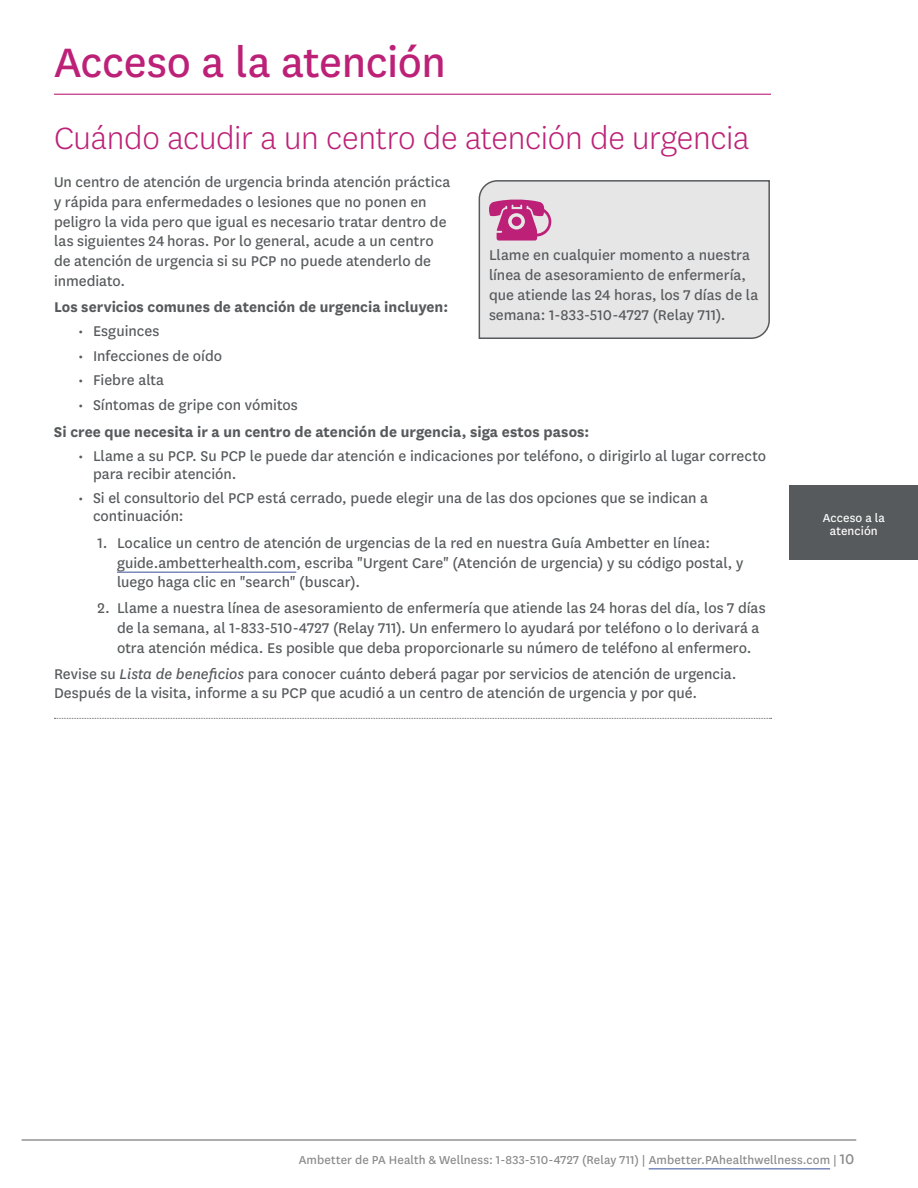
<style>
.page{position:relative;width:918px;height:1188px;background:#fff}
.page>*{position:absolute;margin:0;border:0;box-sizing:border-box;transform-origin:0 0}
.t1{font:48px "Centene Sans";letter-spacing:-.01em;color:#bc2177}
.t2{font:300 36px "Centene Sans";letter-spacing:-.01em;color:#bc2177}
.t3{font:16.5px/19.8px "Centene Sans";color:#575a5c}
.t4{font:700 16.5px "Centene Sans";color:#575a5c}
.t5{font:13.5px "Centene Sans";letter-spacing:.01em;color:#898989}
.t6{font:13.5px/13.5px "Centene Sans";letter-spacing:.01em;color:#fff;text-align:center}
.s1{font-style:italic}
.s2{font-size:16.5px}
</style>
<div class="page">
<hr style="left:22px;top:1140px;width:834px;height:1px;background:#575a5c">
<hr style="left:649px;top:1168px;width:181px;height:1px;background:#384f9a">
<div style="left:790px;top:486px;width:128px;height:74px;background:#575a5c"></div>
<hr style="left:54px;top:94px;width:717px;height:1px;background:#bc2177">
<hr style="left:117px;top:572px;width:179px;height:1px;background:#384f9a">
<svg style="left:54px;top:718px;width:718px;height:1px"></svg>
<div style="left:478px;top:180px;width:292px;height:159px;background:#e6e6e7"></div>
<svg style="left:487px;top:199px;width:64px;height:42px;background:#cc6fa3"></svg>
<h2 class="t1" style="left:54px;top:31px;width:393px">Acceso a la atención</h2>
<h3 class="t2" style="left:54px;top:116px;width:697px">Cuándo acudir a un centro de atención de urgencia</h3>
<p class="t3" style="left:54px;top:171px;width:398px">Un centro de atención de urgencia brinda atención práctica y rápida para enfermedades o lesiones que no ponen en peligro la vida pero que igual es necesario tratar dentro de las siguientes 24 horas. Por lo general, acude a un centro de atención de urgencia si su PCP no puede atenderlo de inmediato.</p>
<p class="t4" style="left:54px;top:295px;width:396px">Los servicios comunes de atención de urgencia incluyen:</p>
<p class="t3" style="left:78px;top:320px;width:83px">• Esguinces</p>
<p class="t3" style="left:78px;top:345px;width:146px">• Infecciones de oído</p>
<p class="t3" style="left:78px;top:369px;width:88px">• Fiebre alta</p>
<p class="t3" style="left:78px;top:394px;width:221px">• Síntomas de gripe con vómitos</p>
<p class="t4" style="left:54px;top:420px;width:537px">Si cree que necesita ir a un centro de atención de urgencia, siga estos pasos:</p>
<p class="t3" style="left:93px;top:446px;width:675px;line-height:18px;text-indent:-15px">• Llame a su PCP. Su PCP le puede dar atención e indicaciones por teléfono, o dirigirlo al lugar correcto para recibir atención.</p>
<p class="t3" style="left:93px;top:488px;width:617px;line-height:18px;text-indent:-15px">• Si el consultorio del PCP está cerrado, puede elegir una de las dos opciones que se indican a continuación:</p>
<p class="t3" style="left:117px;top:532px;width:628px;text-indent:-20px">1. Localice un centro de atención de urgencias de la red en nuestra Guía Ambetter en línea: guide.ambetterhealth.com, escriba "Urgent Care" (Atención de urgencia) y su código postal, y luego haga clic en "search" (buscar).</p>
<p class="t3" style="left:117px;top:597px;width:650px;text-indent:-20px">2. Llame a nuestra línea de asesoramiento de enfermería que atiende las 24 horas del día, los 7 días de la semana, al 1-833-510-4727 (Relay 711). Un enfermero lo ayudará por teléfono o lo derivará a otra atención médica. Es posible que deba proporcionarle su número de teléfono al enfermero.</p>
<p class="t3" style="left:54px;top:663px;width:684px">Revise su <span class="s1">Lista de beneficios</span> para conocer cuánto deberá pagar por servicios de atención de urgencia.<br>Después de la visita, informe a su PCP que acudió a un centro de atención de urgencia y por qué.</p>
<p class="t3" style="left:489px;top:244px;width:271px">Llame en cualquier momento a nuestra línea de asesoramiento de enfermería, que atiende las 24 horas, los 7 días de la semana: 1-833-510-4727 (Relay 711).</p>
<p class="t6" style="left:823px;top:510px;width:64px">Acceso a la atención</p>
<p class="t5" style="left:299px;top:1151px;width:557px">Ambetter de PA Health &amp; Wellness: 1-833-510-4727 (Relay 711) | Ambetter.PAhealthwellness.com | <span class="s2">10</span></p>
</div>
